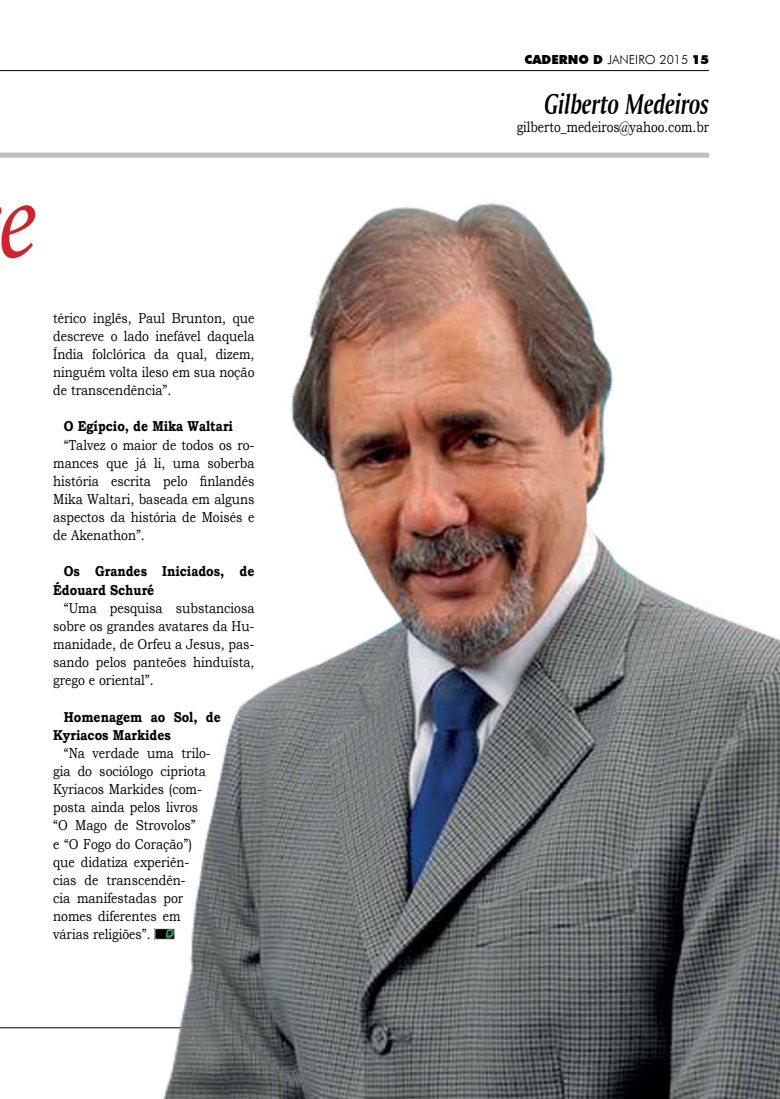
<style>
.page{position:relative;width:780px;height:1099px;background:#fff}
.page>*{position:absolute;margin:0;border:0;box-sizing:border-box;transform-origin:0 0}
.t1{font:italic 115px "Minion Pro";color:#d2232a;scale:.85 1}
.t2{font:30px "Amerigo BT Bold Italic A";color:#000;scale:.8 1}
.t3{font:15px "Bookman Old Style";color:#000;scale:.8 1}
.t4{font:14.38px/18.1px "Bookman Old Style";color:#000;text-align:justify;scale:.85 1}
.t5{font:700 14.38px/18.1px "Bookman Old Style";color:#000;scale:.85 1}
.t6{font:300 12.5px "Futura BT";color:#000}
.s1{font-weight:900}
</style>
<div class="page">
<div style="left:0;top:153px;width:709px;height:5px;background:#bcbec0"></div>
<hr style="left:0;top:1027px;width:709px;height:1px;background:#000">
<hr style="left:0;top:70px;width:709px;height:1px;background:#000">
<img style="left:154px;top:203px;width:626px;height:895px">
<h1 class="t1" style="left:-3px;top:142px;width:47px">e</h1>
<p class="t4" style="left:53px;top:308px;width:238px">térico inglês, Paul Brunton, que descreve o lado inefável daquela Índia folclórica da qual, dizem, ninguém volta ileso em sua noção de transcendência”.</p>
<p class="t5" style="left:64px;top:417px;width:200px">O Egípcio, de Mika Waltari</p>
<p class="t4" style="left:53px;top:435px;width:238px;text-indent:11px">“Talvez o maior de todos os ro&shy;mances que já li, uma soberba história escrita pelo finlandês Mika Waltari, baseada em alguns aspectos da história de Moisés e de Akenathon”.</p>
<p class="t5" style="left:53px;top:562px;width:238px;text-indent:11px">Os Grandes Iniciados, de<br>Édouard Schuré</p>
<p class="t4" style="left:53px;top:599px;width:238px;text-indent:11px">“Uma pesquisa substanciosa sobre os grandes avatares da Hu&shy;manidade, de Orfeu a Jesus, pas&shy;sando pelos panteões hinduísta, grego e oriental”.</p>
<p class="t5" style="left:53px;top:707px;width:199px;text-indent:11px">Homenagem ao Sol, de<br>Kyriacos Markides</p>
<p class="t4" style="left:53px;top:744px;width:187px;text-align:left;text-indent:11px">“Na verdade uma trilo&shy;gia do sociólogo cipriota<br>Kyriacos Markides (com&shy;posta ainda pelos livros “O Mago de Strovolos”<br>e “O Fogo do Coração”) que didatiza experiên&shy;cias de transcendên-<br>cia manifestadas por nomes diferentes em várias religiões”.</p>
<p class="t6" style="left:524px;top:51px;width:186px"><span class="s1">CADERNO D</span> JANEIRO 2015 <span class="s1">15</span></p>
<h2 class="t2" style="left:544px;top:86px;width:207px">Gilberto Medeiros</h2>
<p class="t3" style="left:516px;top:117px;width:242px">gilberto_medeiros@yahoo.com.br</p>
</div>
